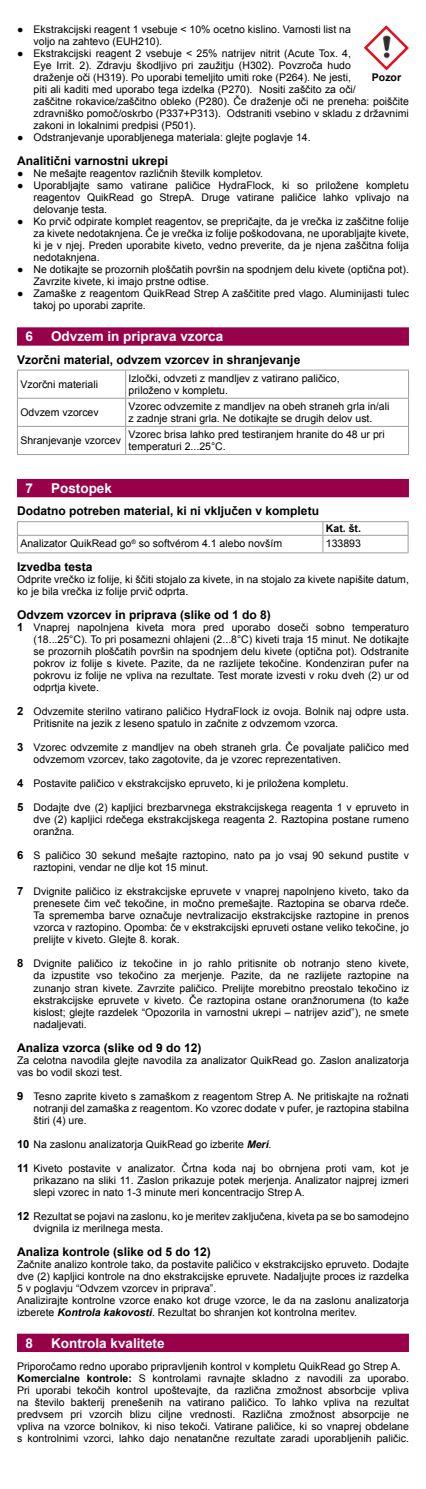
<style>
.page{position:relative;width:426px;height:1489px;background:#fff}
.page>*{position:absolute;margin:0;border:0;box-sizing:border-box;transform-origin:0 0}
.t1{font:700 13.5px "Arial";color:#fff}
.t2{font:700 12px "Arial";color:#000}
.t3{font:10.5px/12px "Arial";color:#000}
.t4{font:700 10.5px "Arial";color:#000}
.s1{font-weight:700;font-size:11.25px}
.s2{font-weight:700;font-style:italic}
.s3{font-weight:700}
</style>
<div class="page">
<div style="left:17px;top:327px;width:391px;height:18px;background:#980049"></div>
<hr style="left:17px;top:369px;width:108px;height:1px;background:#9d9e9e">
<hr style="left:125px;top:369px;width:283px;height:1px;background:#9d9e9e">
<hr style="left:17px;top:398px;width:108px;height:1px;background:#9d9e9e">
<hr style="left:125px;top:398px;width:283px;height:1px;background:#9d9e9e">
<hr style="left:17px;top:426px;width:108px;height:1px;background:#9d9e9e">
<svg style="left:17px;top:370px;width:1px;height:84px"></svg>
<hr style="left:125px;top:426px;width:283px;height:1px;background:#9d9e9e">
<svg style="left:125px;top:370px;width:1px;height:84px"></svg>
<hr style="left:17px;top:454px;width:108px;height:1px;background:#9d9e9e">
<hr style="left:125px;top:454px;width:283px;height:1px;background:#9d9e9e">
<div style="left:17px;top:479px;width:391px;height:18px;background:#980049"></div>
<hr style="left:17px;top:521px;width:305px;height:1px;background:#9d9e9e">
<hr style="left:322px;top:521px;width:86px;height:1px;background:#9d9e9e">
<hr style="left:17px;top:535px;width:305px;height:1px;background:#9d9e9e">
<svg style="left:17px;top:522px;width:1px;height:30px"></svg>
<hr style="left:322px;top:535px;width:86px;height:1px;background:#9d9e9e">
<svg style="left:322px;top:522px;width:1px;height:30px"></svg>
<svg style="left:407px;top:522px;width:1px;height:30px"></svg>
<hr style="left:17px;top:552px;width:305px;height:1px;background:#9d9e9e">
<hr style="left:322px;top:552px;width:86px;height:1px;background:#9d9e9e">
<div style="left:17px;top:1333px;width:391px;height:18px;background:#980049"></div>
<svg style="left:364px;top:25px;width:44px;height:45px"></svg>
<img style="left:381px;top:35px;width:9px;height:23px">
<p class="t3" style="left:34px;top:24px;width:318px;text-indent:-16px">● Ekstrakcijski reagent 1 vsebuje &lt; 10% ocetno kislino. Varnosti list na voljo na zahtevo (EUH210).</p>
<p class="t3" style="left:34px;top:48px;width:376px;text-indent:-16px">● Ekstrakcijski reagent 2 vsebuje &lt; 25% natrijev nitrit (Acute Tox. 4,<br>Eye Irrit. 2). Zdravju škodljivo pri zaužitju (H302). Povzroča hudo<br>draženje oči (H319). Po uporabi temeljito umiti roke (P264). Ne jesti,<br>piti ali kaditi med uporabo tega izdelka (P270). Nositi zaščito za oči/<br>zaščitne rokavice/zaščitno obleko (P280). Če draženje oči ne preneha: poiščite zdravniško pomoč/oskrbo (P337+P313). Odstraniti vsebino v skladu z državnimi zakoni in lokalnimi predpisi (P501).</p>
<p class="t3" style="left:17px;top:132px;width:295px">● Odstranjevanje uporabljenega materiala: glejte poglavje 14.</p>
<p class="t2" style="left:17px;top:153px;width:152px">Analitični varnostni ukrepi</p>
<p class="t3" style="left:17px;top:168px;width:247px">● Ne mešajte reagentov različnih številk kompletov.</p>
<p class="t3" style="left:34px;top:180px;width:376px;text-align:justify;text-indent:-16px">● Uporabljajte samo vatirane paličice HydraFlock, ki so priložene kompletu reagentov QuikRead go StrepA. Druge vatirane paličice lahko vplivajo na delovanje testa.</p>
<p class="t3" style="left:34px;top:216px;width:376px;text-align:justify;text-indent:-16px">● Ko prvič odpirate komplet reagentov, se prepričajte, da je vrečka iz zaščitne folije za kivete nedotaknjena. Če je vrečka iz folije poškodovana, ne uporabljajte kivete, ki je v njej. Preden uporabite kiveto, vedno preverite, da je njena zaščitna folija nedotaknjena.</p>
<p class="t3" style="left:34px;top:264px;width:376px;text-indent:-16px">● Ne dotikajte se prozornih ploščatih površin na spodnjem delu kivete (optična pot).<br>Zavrzite kivete, ki imajo prstne odtise.</p>
<p class="t3" style="left:34px;top:288px;width:376px;text-indent:-16px">● Zamaške z reagentom QuikRead Strep A zaščitite pred vlago. Aluminijasti tulec takoj po uporabi zaprite.</p>
<p class="t1" style="left:26px;top:328px;width:9px">6</p>
<p class="t1" style="left:51px;top:328px;width:173px">Odvzem in priprava vzorca</p>
<p class="t2" style="left:17px;top:351px;width:284px">Vzorčni material, odvzem vzorcev in shranjevanje</p>
<p class="t3" style="left:20px;top:378px;width:79px">Vzorčni materiali</p>
<p class="t3" style="left:128px;top:372px;width:212px">Izločki, odvzeti z mandljev z vatirano paličico, priloženo v kompletu.</p>
<p class="t3" style="left:20px;top:406px;width:80px">Odvzem vzorcev</p>
<p class="t3" style="left:128px;top:400px;width:262px">Vzorec odvzemite z mandljev na obeh straneh grla in/ali z zadnje strani grla. Ne dotikajte se drugih delov ust.</p>
<p class="t3" style="left:20px;top:434px;width:102px">Shranjevanje vzorcev</p>
<p class="t3" style="left:128px;top:428px;width:257px">Vzorec brisa lahko pred testiranjem hranite do 48 ur pri temperaturi 2...25°C.</p>
<p class="t1" style="left:26px;top:479px;width:9px">7</p>
<p class="t1" style="left:51px;top:479px;width:62px">Postopek</p>
<p class="t2" style="left:17px;top:503px;width:303px">Dodatno potreben material, ki ni vključen v kompletu</p>
<p class="t4" style="left:325px;top:521px;width:37px">Kat. št.</p>
<p class="t3" style="left:20px;top:537px;width:263px">Analizator QuikRead go<sup>®</sup> so softvérom 4.1 alebo novším</p>
<p class="t3" style="left:325px;top:537px;width:37px">133893</p>
<p class="t2" style="left:17px;top:559px;width:77px">Izvedba testa</p>
<p class="t3" style="left:17px;top:573px;width:393px">Odprite vrečko iz folije, ki ščiti stojalo za kivete, in na stojalo za kivete napišite datum, ko je bila vrečka iz folije prvič odprta.</p>
<p class="t2" style="left:17px;top:607px;width:255px">Odvzem vzorcev in priprava (slike od 1 do 8)</p>
<p class="t3" style="left:34px;top:621px;width:376px;text-align:justify;text-indent:-17px"><span class="s1">1</span> Vnaprej napolnjena kiveta mora pred uporabo doseči sobno temperaturo (18...25°C). To pri posamezni ohlajeni (2...8°C) kiveti traja 15 minut. Ne dotikajte se prozornih ploščatih površin na spodnjem delu kivete (optična pot). Odstranite pokrov iz folije s kivete. Pazite, da ne razlijete tekočine. Kondenziran pufer na pokrovu iz folije ne vpliva na rezultate. Test morate izvesti v roku dveh (2) ur od odprtja kivete.</p>
<p class="t3" style="left:34px;top:705px;width:376px;text-indent:-17px"><span class="s1">2</span> Odvzemite sterilno vatirano paličico HydraFlock iz ovoja. Bolnik naj odpre usta.<br>Pritisnite na jezik z leseno spatulo in začnite z odvzemom vzorca.</p>
<p class="t3" style="left:34px;top:741px;width:376px;text-indent:-17px"><span class="s1">3</span> Vzorec odvzemite z mandljev na obeh straneh grla. Če povaljate paličico med odvzemom vzorcev, tako zagotovite, da je vzorec reprezentativen.</p>
<p class="t3" style="left:17px;top:777px;width:333px"><span class="s1">4</span> Postavite paličico v ekstrakcijsko epruveto, ki je priložena kompletu.</p>
<p class="t3" style="left:34px;top:801px;width:376px;text-align:justify;text-indent:-17px"><span class="s1">5</span> Dodajte dve (2) kapljici brezbarvnega ekstrakcijskega reagenta 1 v epruveto in dve (2) kapljici rdečega ekstrakcijskega reagenta 2. Raztopina postane rumeno oranžna.</p>
<p class="t3" style="left:34px;top:849px;width:376px;text-indent:-17px"><span class="s1">6</span> S paličico 30 sekund mešajte raztopino, nato pa jo vsaj 90 sekund pustite v raztopini, vendar ne dlje kot 15 minut.</p>
<p class="t3" style="left:34px;top:885px;width:376px;text-align:justify;text-indent:-17px"><span class="s1">7</span> Dvignite paličico iz ekstrakcijske epruvete v vnaprej napolnjeno kiveto, tako da prenesete čim več tekočine, in močno premešajte. Raztopina se obarva rdeče.<br>Ta sprememba barve označuje nevtralizacijo ekstrakcijske raztopine in prenos vzorca v raztopino. Opomba: če v ekstrakcijski epruveti ostane veliko tekočine, jo prelijte v kiveto. Glejte 8. korak.</p>
<p class="t3" style="left:34px;top:957px;width:376px;text-align:justify;text-indent:-17px"><span class="s1">8</span> Dvignite paličico iz tekočine in jo rahlo pritisnite ob notranjo steno kivete, da izpustite vso tekočino za merjenje. Pazite, da ne razlijete raztopine na zunanjo stran kivete. Zavrzite paličico. Prelijte morebitno preostalo tekočino iz ekstrakcijske epruvete v kiveto. Če raztopina ostane oranžnorumena (to kaže kislost; glejte razdelek “Opozorila in varnostni ukrepi – natrijev azid”), ne smete nadaljevati.</p>
<p class="t2" style="left:17px;top:1039px;width:186px">Analiza vzorca (slike od 9 do 12)</p>
<p class="t3" style="left:17px;top:1053px;width:393px">Za celotna navodila glejte navodila za analizator QuikRead go. Zaslon analizatorja vas bo vodil skozi test.</p>
<p class="t3" style="left:34px;top:1089px;width:376px;text-align:justify;text-indent:-17px"><span class="s1">9</span> Tesno zaprite kiveto s zamaškom z reagentom Strep A. Ne pritiskajte na rožnati notranji del zamaška z reagentom. Ko vzorec dodate v pufer, je raztopina stabilna štiri (4) ure.</p>
<p class="t3" style="left:17px;top:1137px;width:256px"><span class="s1">10</span> Na zaslonu analizatorja QuikRead go izberite <span class="s2">Meri</span>.</p>
<p class="t3" style="left:34px;top:1161px;width:376px;text-align:justify;text-indent:-17px"><span class="s1">11</span> Kiveto postavite v analizator. Črtna koda naj bo obrnjena proti vam, kot je prikazano na sliki 11. Zaslon prikazuje potek merjenja. Analizator najprej izmeri slepi vzorec in nato 1-3 minute meri koncentracijo Strep A.</p>
<p class="t3" style="left:34px;top:1209px;width:376px;text-indent:-17px"><span class="s1">12</span> Rezultat se pojavi na zaslonu, ko je meritev zaključena, kiveta pa se bo samodejno dvignila iz merilnega mesta.</p>
<p class="t2" style="left:17px;top:1243px;width:195px">Analiza kontrole (slike od 5 do 12)</p>
<p class="t3" style="left:17px;top:1257px;width:393px">Začnite analizo kontrole tako, da postavite paličico v ekstrakcijsko epruveto. Dodajte dve (2) kapljici kontrole na dno ekstrakcijske epruvete. Nadaljujte proces iz razdelka 5 v poglavju “Odvzem vzorcev in priprava”.<br>Analizirajte kontrolne vzorce enako kot druge vzorce, le da na zaslonu analizatorja izberete <span class="s2">Kontrola kakovosti</span>. Rezultat bo shranjen kot kontrolna meritev.</p>
<p class="t1" style="left:26px;top:1333px;width:9px">8</p>
<p class="t1" style="left:51px;top:1333px;width:115px">Kontrola kvalitete</p>
<p class="t3" style="left:17px;top:1360px;width:393px">Priporočamo redno uporabo pripravljenih kontrol v kompletu QuikRead go Strep A.<br><span class="s3">Komercialne kontrole:</span> S kontrolami ravnajte skladno z navodili za uporabo.<br>Pri uporabi tekočih kontrol upoštevajte, da različna zmožnost absorbcije vpliva na število bakterij prenešenih na vatirano paličico. To lahko vpliva na rezultat predvsem pri vzorcih blizu ciljne vrednosti. Različna zmožnost absorpcije ne vpliva na vzorce bolnikov, ki niso tekoči. Vatirane paličice, ki so vnaprej obdelane s kontrolnimi vzorci, lahko dajo nenatančne rezultate zaradi uporabljenih paličic.</p>
<p class="t4" style="left:371px;top:70px;width:31px">Pozor</p>
</div>
